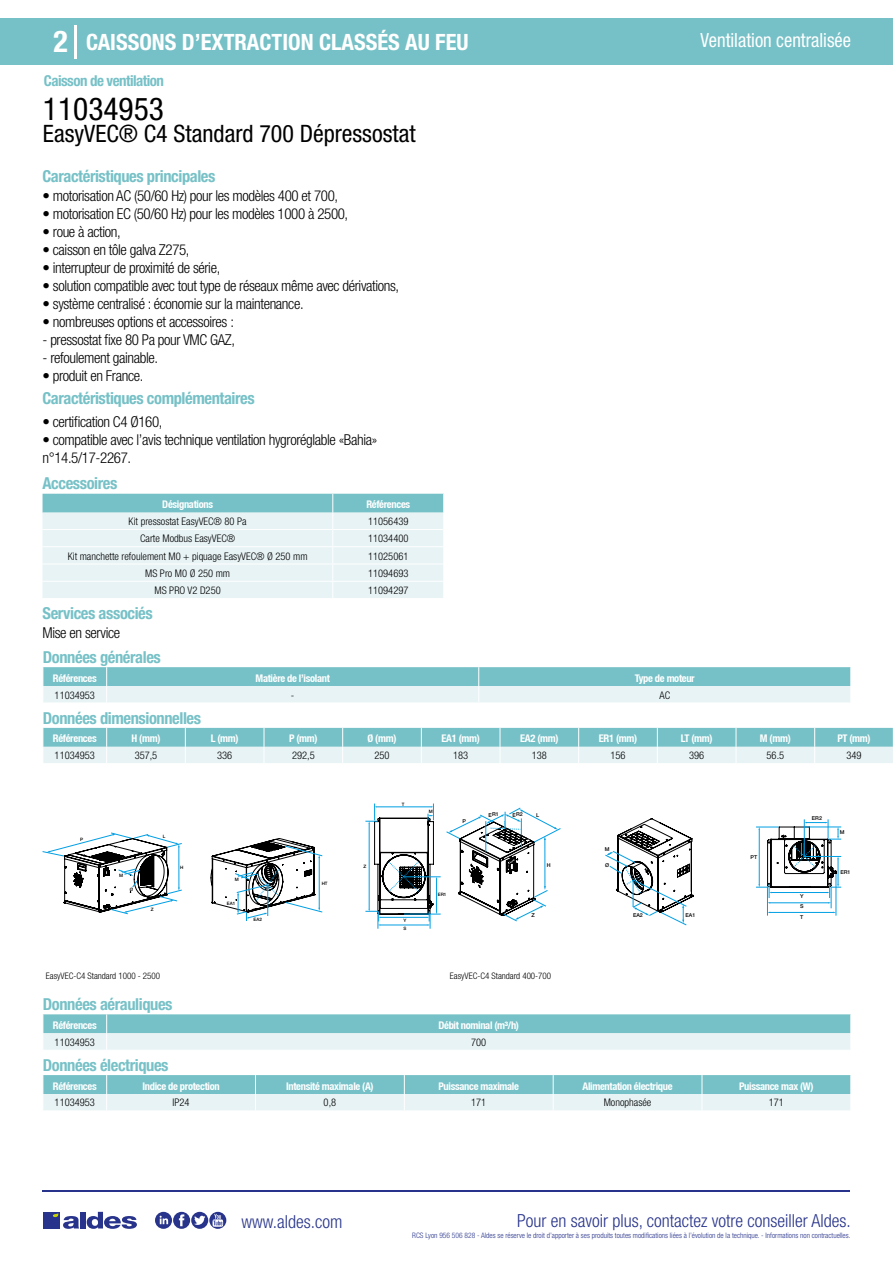
<style>
.page{position:relative;width:893px;height:1263px;background:#fff}
.page>*{position:absolute;margin:0;border:0;box-sizing:border-box;transform-origin:0 0}
.t1{font:condensed 31.5px "Helvetica Neue LT Std";color:#000}
.t2{font:700 condensed 30px "Helvetica Neue LT Std";color:#fff}
.t3{font:condensed 24px "Helvetica Neue LT Std";color:#000}
.t4{font:700 condensed 22.5px "Helvetica Neue LT Std";color:#fff}
.t5{font:condensed 19.5px "Helvetica Neue LT Std";color:#fff;scale:.95 1}
.t6{font:300 condensed 18px "Helvetica Neue";color:#28348b}
.t7{font:700 condensed 16.5px "Helvetica Neue LT Std";letter-spacing:-.025em;color:#76c1c7}
.t8{font:300 condensed 15px/18px "Helvetica Neue LT Std";letter-spacing:-.025em;color:#000}
.t9{font:700 condensed 15px "Helvetica Neue LT Std";letter-spacing:-.035em;color:#76c1c7}
.t10{font:700 condensed 10.5px "Helvetica Neue";letter-spacing:-.03em;color:#fff}
.t11{font:300 condensed 10.5px "Helvetica Neue";color:#000}
.t12{font:300 condensed 9px "Helvetica Neue";color:#000}
.t13{font:300 condensed 7.5px "Helvetica Neue";color:#28348b}
.t14{font:500 5.4px "Helvetica Neue";color:#000}
.t15{font:500 5.4px "Helvetica Neue LT Std";color:#000}
.t16{font:500 4.5px "Helvetica Neue LT Std";color:#000}
</style>
<div class="page">
<div style="left:0;top:18px;width:893px;height:46px;background:#76c1c7"></div>
<hr style="left:74px;top:25px;width:2px;height:33px;background:#fff">
<hr style="left:43px;top:1190px;width:807px;height:1px;background:#28348b">
<svg style="left:155px;top:1212px;width:71px;height:17px"></svg>
<div style="left:43px;top:1212px;width:17px;height:16px;background:#28348b"></div>
<div style="left:80px;top:1212px;width:6px;height:16px;background:#28348b"></div>
<svg style="left:87px;top:1212px;width:50px;height:17px"></svg>
<svg style="left:53px;top:1213px;width:26px;height:16px"></svg>
<svg style="left:43px;top:494px;width:401px;height:104px;background:#d4eaed"></svg>
<svg style="left:43px;top:667px;width:808px;height:36px;background:#add9dd"></svg>
<svg style="left:43px;top:728px;width:850px;height:35px;background:#acd8dc"></svg>
<hr style="left:404px;top:876px;width:37px;height:1px;background:#009fe3">
<hr style="left:404px;top:914px;width:37px;height:1px;background:#009fe3">
<svg style="left:43px;top:803px;width:394px;height:126px"></svg>
<svg style="left:43px;top:1014px;width:808px;height:36px;background:#add9dd"></svg>
<svg style="left:43px;top:1075px;width:808px;height:35px;background:#abd8dc"></svg>
<svg style="left:446px;top:807px;width:395px;height:118px"></svg>
<h2 class="t2" style="left:54px;top:24px;width:16px">2</h2>
<h3 class="t4" style="left:86px;top:28px;width:384px">CAISSONS D’EXTRACTION CLASSÉS AU FEU</h3>
<h3 class="t5" style="left:701px;top:29px;width:160px">Ventilation centralisée</h3>
<p class="t9" style="left:44px;top:71px;width:122px">Caisson de ventilation</p>
<h1 class="t1" style="left:43px;top:91px;width:122px">11034953</h1>
<h3 class="t3" style="left:43px;top:120px;width:374px">EasyVEC® C4 Standard 700 Dépressostat</h3>
<p class="t7" style="left:43px;top:166px;width:174px">Caractéristiques principales</p>
<p class="t8" style="left:43px;top:187px;width:297px">• motorisation AC (50/60 Hz) pour les modèles 400 et 700,</p>
<p class="t8" style="left:43px;top:205px;width:307px">• motorisation EC (50/60 Hz) pour les modèles 1000 à 2500,</p>
<p class="t8" style="left:43px;top:223px;width:80px">• roue à action,</p>
<p class="t8" style="left:43px;top:241px;width:149px">• caisson en tôle galva Z275,</p>
<p class="t8" style="left:43px;top:259px;width:179px">• interrupteur de proximité de série,</p>
<p class="t8" style="left:43px;top:277px;width:358px">• solution compatible avec tout type de réseaux même avec dérivations,</p>
<p class="t8" style="left:43px;top:295px;width:263px">• système centralisé : économie sur la maintenance.</p>
<p class="t8" style="left:43px;top:313px;width:193px">• nombreuses options et accessoires :</p>
<p class="t8" style="left:43px;top:331px;width:194px">- pressostat fixe 80 Pa pour VMC GAZ,</p>
<p class="t8" style="left:43px;top:349px;width:117px">- refoulement gainable.</p>
<p class="t8" style="left:43px;top:367px;width:102px">• produit en France.</p>
<p class="t7" style="left:43px;top:388px;width:214px">Caractéristiques complémentaires</p>
<p class="t8" style="left:43px;top:412px;width:121px">• certification C4 Ø160,</p>
<p class="t8" style="left:43px;top:430px;width:336px">• compatible avec l’avis technique ventilation hygroréglable «Bahia» n°14.5/17-2267.</p>
<p class="t7" style="left:43px;top:474px;width:76px">Accessoires</p>
<p class="t10" style="left:162px;top:498px;width:52px">Désignations</p>
<p class="t10" style="left:366px;top:498px;width:45px">Références</p>
<p class="t11" style="left:129px;top:515px;width:119px">Kit pressostat EasyVEC® 80 Pa</p>
<p class="t11" style="left:368px;top:515px;width:42px">11056439</p>
<p class="t11" style="left:140px;top:533px;width:97px">Carte Modbus EasyVEC®</p>
<p class="t11" style="left:368px;top:533px;width:42px">11034400</p>
<p class="t11" style="left:68px;top:550px;width:241px">Kit manchette refoulement M0 + piquage EasyVEC® Ø 250 mm</p>
<p class="t11" style="left:368px;top:550px;width:42px">11025061</p>
<p class="t11" style="left:145px;top:567px;width:86px">MS Pro M0 Ø 250 mm</p>
<p class="t11" style="left:368px;top:567px;width:42px">11094693</p>
<p class="t11" style="left:155px;top:584px;width:68px">MS PRO V2 D250</p>
<p class="t11" style="left:368px;top:584px;width:42px">11094297</p>
<p class="t7" style="left:43px;top:603px;width:112px">Services associés</p>
<p class="t8" style="left:43px;top:624px;width:79px">Mise en service</p>
<p class="t7" style="left:43px;top:647px;width:119px">Données générales</p>
<p class="t10" style="left:53px;top:672px;width:45px">Références</p>
<p class="t10" style="left:256px;top:672px;width:76px">Matière de l’isolant</p>
<p class="t10" style="left:635px;top:672px;width:62px">Type de moteur</p>
<p class="t11" style="left:55px;top:689px;width:42px">11034953</p>
<p class="t11" style="left:291px;top:689px;width:5px">-</p>
<p class="t11" style="left:659px;top:689px;width:12px">AC</p>
<p class="t7" style="left:43px;top:708px;width:160px">Données dimensionnelles</p>
<p class="t10" style="left:53px;top:732px;width:45px">Références</p>
<p class="t10" style="left:132px;top:732px;width:30px">H (mm)</p>
<p class="t10" style="left:211px;top:732px;width:29px">L (mm)</p>
<p class="t10" style="left:289px;top:732px;width:30px">P (mm)</p>
<p class="t10" style="left:368px;top:732px;width:30px">Ø (mm)</p>
<p class="t10" style="left:441px;top:732px;width:40px">EA1 (mm)</p>
<p class="t10" style="left:520px;top:732px;width:40px">EA2 (mm)</p>
<p class="t10" style="left:599px;top:732px;width:40px">ER1 (mm)</p>
<p class="t10" style="left:681px;top:732px;width:33px">LT (mm)</p>
<p class="t10" style="left:760px;top:732px;width:32px">M (mm)</p>
<p class="t10" style="left:837px;top:732px;width:35px">PT (mm)</p>
<p class="t11" style="left:55px;top:749px;width:42px">11034953</p>
<p class="t11" style="left:135px;top:749px;width:24px">357,5</p>
<p class="t11" style="left:217px;top:749px;width:17px">336</p>
<p class="t11" style="left:292px;top:749px;width:24px">292,5</p>
<p class="t11" style="left:374px;top:749px;width:17px">250</p>
<p class="t11" style="left:453px;top:749px;width:17px">183</p>
<p class="t11" style="left:532px;top:749px;width:17px">138</p>
<p class="t11" style="left:610px;top:749px;width:17px">156</p>
<p class="t11" style="left:689px;top:749px;width:17px">396</p>
<p class="t11" style="left:767px;top:749px;width:19px">56.5</p>
<p class="t11" style="left:846px;top:749px;width:17px">349</p>
<p class="t16" style="left:80px;top:836px;width:5px">P</p>
<p class="t16" style="left:119px;top:873px;width:6px">M</p>
<p class="t16" style="left:130px;top:887px;width:5px">Ø</p>
<p class="t16" style="left:163px;top:834px;width:4px">L</p>
<p class="t16" style="left:180px;top:864px;width:5px">H</p>
<p class="t16" style="left:151px;top:907px;width:4px">Z</p>
<p class="t16" style="left:235px;top:877px;width:6px">M</p>
<p class="t16" style="left:227px;top:901px;width:10px">EA1</p>
<p class="t16" style="left:253px;top:916px;width:10px">EA2</p>
<p class="t16" style="left:322px;top:880px;width:7px">HT</p>
<p class="t16" style="left:363px;top:863px;width:4px">Z</p>
<p class="t16" style="left:402px;top:801px;width:4px">T</p>
<p class="t16" style="left:429px;top:809px;width:6px">M</p>
<p class="t15" style="left:462px;top:818px;width:5px">P</p>
<p class="t16" style="left:403px;top:918px;width:4px">Y</p>
<p class="t16" style="left:403px;top:926px;width:4px">S</p>
<p class="t16" style="left:438px;top:892px;width:10px">ER1</p>
<p class="t14" style="left:489px;top:811px;width:12px">ER1</p>
<p class="t14" style="left:513px;top:811px;width:12px">ER2</p>
<p class="t14" style="left:812px;top:815px;width:12px">ER2</p>
<p class="t14" style="left:547px;top:861px;width:5px">H</p>
<p class="t14" style="left:605px;top:846px;width:6px">M</p>
<p class="t14" style="left:605px;top:861px;width:6px">Ø</p>
<p class="t14" style="left:750px;top:854px;width:8px">PT</p>
<p class="t14" style="left:800px;top:893px;width:5px">Y</p>
<p class="t14" style="left:800px;top:903px;width:5px">S</p>
<p class="t14" style="left:633px;top:911px;width:11px">EA2</p>
<p class="t14" style="left:531px;top:912px;width:5px">Z</p>
<p class="t14" style="left:685px;top:912px;width:11px">EA1</p>
<p class="t14" style="left:800px;top:913px;width:5px">T</p>
<p class="t12" style="left:46px;top:970px;width:116px">EasyVEC-C4 Standard 1000 - 2500</p>
<p class="t12" style="left:450px;top:970px;width:103px">EasyVEC-C4 Standard 400-700</p>
<p class="t7" style="left:43px;top:994px;width:131px">Données aérauliques</p>
<p class="t10" style="left:53px;top:1019px;width:45px">Références</p>
<p class="t10" style="left:438px;top:1019px;width:82px">Débit nominal (m³/h)</p>
<p class="t11" style="left:55px;top:1036px;width:42px">11034953</p>
<p class="t11" style="left:471px;top:1036px;width:17px">700</p>
<p class="t7" style="left:43px;top:1055px;width:127px">Données électriques</p>
<p class="t10" style="left:53px;top:1079px;width:45px">Références</p>
<p class="t10" style="left:143px;top:1079px;width:79px">Indice de protection</p>
<p class="t10" style="left:286px;top:1079px;width:89px">Intensité maximale (A)</p>
<p class="t10" style="left:438px;top:1079px;width:82px">Puissance maximale</p>
<p class="t10" style="left:582px;top:1079px;width:92px">Alimentation électrique</p>
<p class="t10" style="left:739px;top:1079px;width:76px">Puissance max (W)</p>
<p class="t11" style="left:55px;top:1097px;width:42px">11034953</p>
<p class="t11" style="left:173px;top:1097px;width:19px">IP24</p>
<p class="t11" style="left:324px;top:1097px;width:14px">0,8</p>
<p class="t11" style="left:471px;top:1097px;width:17px">171</p>
<p class="t11" style="left:604px;top:1097px;width:49px">Monophasée</p>
<p class="t11" style="left:769px;top:1097px;width:17px">171</p>
<p class="t14" style="left:840px;top:829px;width:6px">M</p>
<p class="t14" style="left:840px;top:868px;width:12px">ER1</p>
<p class="t6" style="left:241px;top:1211px;width:102px">www.aldes.com</p>
<p class="t6" style="left:517px;top:1211px;width:335px">Pour en savoir plus, contactez votre conseiller Aldes.</p>
<p class="t13" style="left:412px;top:1230px;width:440px">RCS Lyon 956 506 828 - Aldes se réserve le droit d’apporter à ses produits toutes modifications liées à l’évolution de la technique. - Informations non contractuelles.</p>
</div>
